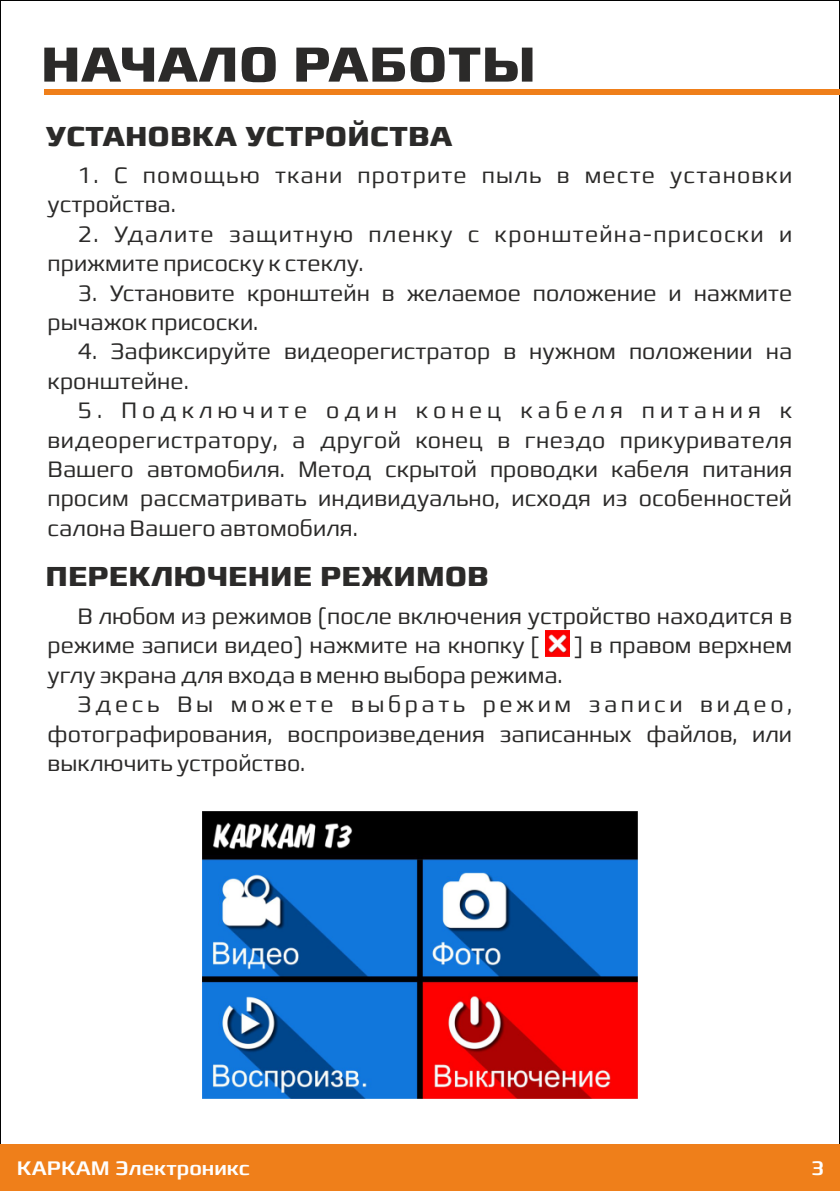
<style>
.page{position:relative;width:840px;height:1191px;background:#fff}
.page>*{position:absolute;margin:0;border:0;box-sizing:border-box;transform-origin:0 0}
.t1{font:700 50.05px "Francker CYR";color:#2b2a29}
.t2{font:700 28px "Francker CYR";color:#2b2a29}
.t3{font:300 22.75px/29.4px "Francker CYR";color:#2b2a29}
.t4{font:300 22.75px/29.4px "Francker CYR";letter-spacing:.055em;color:#2b2a29}
.t5{font:300 22.75px/29.4px "Francker CYR";letter-spacing:.05em;color:#2b2a29}
.t6{font:300 22.75px "Francker CYR";letter-spacing:.155em;color:#2b2a29}
.t7{font:500 19.95px "Francker CYR";color:#fefefe}
</style>
<div class="page">
<div style="left:44px;top:89px;width:795px;height:6px;background:#ef7f1a"></div>
<img style="left:545px;top:631px;width:24px;height:26px">
<img style="left:202px;top:812px;width:435px;height:286px">
<div style="left:0;top:1144px;width:839px;height:47px;background:#ef7f1a"></div>
<h1 class="t1" style="left:41px;top:44px;width:496px">НАЧАЛО РАБОТЫ</h1>
<p class="t2" style="left:46px;top:125px;width:408px">УСТАНОВКА УСТРОЙСТВА</p>
<p class="t5" style="left:48px;top:163px;width:745px;text-indent:30px">1. С помощью ткани протрите пыль в месте установки устройства.</p>
<p class="t4" style="left:48px;top:221px;width:745px;text-indent:30px">2. Удалите защитную пленку с кронштейна-присоски и прижмите присоску к стеклу.</p>
<p class="t3" style="left:48px;top:280px;width:745px;text-indent:30px">3. Установите кронштейн в желаемое положение и нажмите рычажок присоски.</p>
<p class="t3" style="left:48px;top:339px;width:745px;text-indent:30px">4. Зафиксируйте видеорегистратор в нужном положении на кронштейне.</p>
<p class="t3" style="left:47px;top:398px;width:745px;text-align:justify;text-indent:30px">5. Подключите один конец кабеля питания к видеорегистратору, а другой конец в гнездо прикуривателя Вашего автомобиля. Метод скрытой проводки кабеля питания просим рассматривать индивидуально, исходя из особенностей салона Вашего автомобиля.</p>
<p class="t2" style="left:46px;top:565px;width:444px">ПЕРЕКЛЮЧЕНИЕ РЕЖИМОВ</p>
<p class="t3" style="left:48px;top:603px;width:745px;text-indent:30px">В любом из режимов (после включения устройство находится в режиме записи видео) нажмите на кнопку [</p>
<p class="t3" style="left:573px;top:633px;width:220px">] в правом верхнем</p>
<p class="t3" style="left:48px;top:662px;width:516px">углу экрана для входа в меню выбора режима.</p>
<p class="t6" style="left:77px;top:695px;width:716px">Здесь Вы можете выбрать режим записи видео,</p>
<p class="t3" style="left:48px;top:721px;width:745px">фотографирования, воспроизведения записанных файлов, или</p>
<p class="t3" style="left:48px;top:750px;width:259px">выключить устройство.</p>
<p class="t7" style="left:17px;top:1159px;width:234px">КАРКАМ Электроникс</p>
<p class="t7" style="left:810px;top:1159px;width:15px">3</p>
</div>
